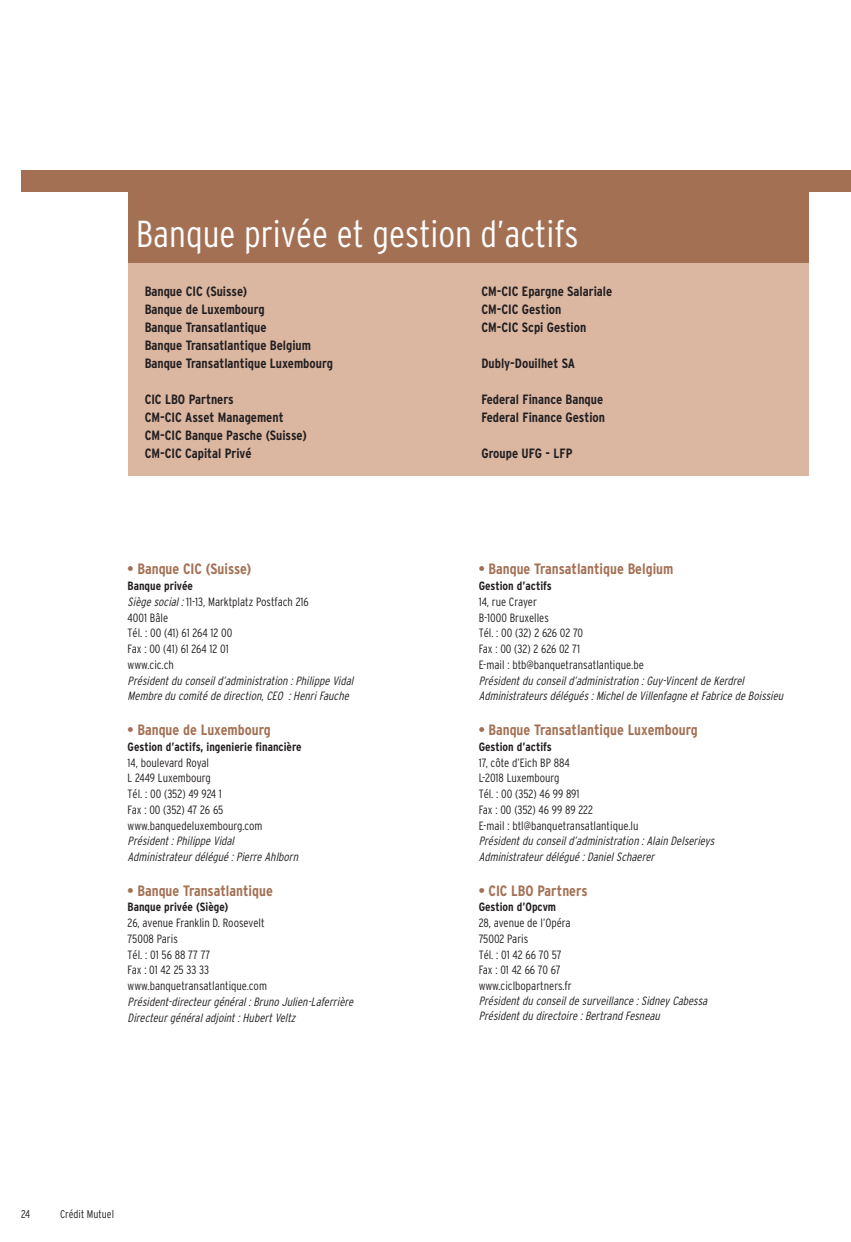
<style>
.page{position:relative;width:851px;height:1242px;background:#fff}
.page>*{position:absolute;margin:0;border:0;box-sizing:border-box;transform-origin:0 0}
.t1{font:300 condensed 37.5px "Interstate";color:#fff}
.t2{font:700 condensed 15px "Interstate";color:#a47054}
.t3{font:700 condensed 13.5px/18px "Interstate";color:#231f20}
.t4{font:300 condensed 12px/15.8px "Interstate";color:#231f20}
.t5{font:italic 300 condensed 12px/15.8px "Interstate";color:#231f20}
.t6{font:700 condensed 12px "Interstate";color:#231f20}
.t7{font:300 condensed 11.25px "Interstate";color:#231f20}
.s1{font-weight:700}
.s2{font-style:italic}
</style>
<div class="page">
<div style="left:21px;top:170px;width:829px;height:21px;background:#a47054"></div>
<div style="left:128px;top:249px;width:680px;height:227px;background:#dbb7a2"></div>
<div style="left:128px;top:189px;width:680px;height:74px;background:#a47054"></div>
<h1 class="t1" style="left:136px;top:219px;width:443px">Banque privée et gestion d’actifs</h1>
<p class="t3" style="left:145px;top:284px;width:190px">Banque CIC (Suisse)<br>Banque de Luxembourg<br>Banque Transatlantique<br>Banque Transatlantique Belgium<br>Banque Transatlantique Luxembourg</p>
<p class="t3" style="left:145px;top:392px;width:164px">CIC LBO Partners<br>CM-CIC Asset Management<br>CM-CIC Banque Pasche (Suisse)<br>CM-CIC Capital Privé</p>
<p class="t3" style="left:481px;top:284px;width:132px">CM-CIC Epargne Salariale<br>CM-CIC Gestion<br>CM-CIC Scpi Gestion</p>
<p class="t3" style="left:481px;top:356px;width:95px">Dubly-Douilhet SA</p>
<p class="t3" style="left:481px;top:392px;width:125px">Federal Finance Banque<br>Federal Finance Gestion</p>
<p class="t3" style="left:481px;top:446px;width:93px">Groupe UFG - LFP</p>
<p class="t2" style="left:128px;top:563px;width:125px">• Banque CIC (Suisse)</p>
<p class="t4" style="left:128px;top:579px;width:183px"><span class="s1">Banque privée<br></span><span class="s2">Siège social :</span> 11-13, Marktplatz Postfach 216<br>4001 Bâle<br>Tél. : 00 (41) 61 264 12 00<br>Fax : 00 (41) 61 264 12 01<br>www.cic.ch</p>
<p class="t5" style="left:128px;top:673px;width:227px">Président du conseil d’administration : Philippe Vidal<br>Membre du comité de direction, CEO : Henri Fauche</p>
<p class="t2" style="left:128px;top:724px;width:145px">• Banque de Luxembourg</p>
<p class="t6" style="left:128px;top:742px;width:175px">Gestion d’actifs, ingenierie financière</p>
<p class="t4" style="left:128px;top:755px;width:136px">14, boulevard Royal<br>L 2449 Luxembourg<br>Tél. : 00 (352) 49 924 1<br>Fax : 00 (352) 47 26 65 www.banquedeluxembourg.com</p>
<p class="t5" style="left:128px;top:834px;width:172px">Président : Philippe Vidal<br>Administrateur délégué : Pierre Ahlborn</p>
<p class="t2" style="left:128px;top:884px;width:147px">• Banque Transatlantique</p>
<p class="t6" style="left:128px;top:902px;width:102px">Banque privée (Siège)</p>
<p class="t4" style="left:128px;top:916px;width:141px">26, avenue Franklin D. Roosevelt<br>75008 Paris<br>Tél. : 01 56 88 77 77<br>Fax : 01 42 25 33 33 www.banquetransatlantique.com</p>
<p class="t5" style="left:128px;top:994px;width:227px">Président-directeur général : Bruno Julien-Laferrière<br>Directeur général adjoint : Hubert Veltz</p>
<p class="t2" style="left:478px;top:563px;width:196px">• Banque Transatlantique Belgium</p>
<p class="t6" style="left:478px;top:581px;width:75px">Gestion d’actifs</p>
<p class="t4" style="left:478px;top:595px;width:167px">14, rue Crayer<br>B-1000 Bruxelles<br>Tél. : 00 (32) 2 626 02 70<br>Fax : 00 (32) 2 626 02 71<br>E-mail : btb@banquetransatlantique.be</p>
<p class="t5" style="left:478px;top:673px;width:306px">Président du conseil d’administration : Guy-Vincent de Kerdrel<br>Administrateurs délégués : Michel de Villenfagne et Fabrice de Boissieu</p>
<p class="t2" style="left:478px;top:724px;width:220px">• Banque Transatlantique Luxembourg</p>
<p class="t6" style="left:478px;top:742px;width:75px">Gestion d’actifs</p>
<p class="t4" style="left:478px;top:755px;width:161px">17, côte d’Eich BP 884<br>L-2018 Luxembourg<br>Tél. : 00 (352) 46 99 891<br>Fax : 00 (352) 46 99 89 222<br>E-mail : btl@banquetransatlantique.lu</p>
<p class="t5" style="left:478px;top:834px;width:237px">Président du conseil d’administration : Alain Delserieys<br>Administrateur délégué : Daniel Schaerer</p>
<p class="t2" style="left:478px;top:884px;width:110px">• CIC LBO Partners</p>
<p class="t6" style="left:478px;top:902px;width:79px">Gestion d’Opcvm</p>
<p class="t4" style="left:478px;top:916px;width:94px">28, avenue de l’Opéra<br>75002 Paris<br>Tél. : 01 42 66 70 57<br>Fax : 01 42 66 70 67 www.ciclbopartners.fr</p>
<p class="t5" style="left:478px;top:994px;width:230px;line-height:15px">Président du conseil de surveillance : Sidney Cabessa<br>Président du directoire : Bertrand Fesneau</p>
<p class="t7" style="left:21px;top:1210px;width:10px">24</p>
<p class="t7" style="left:60px;top:1210px;width:55px">Crédit Mutuel</p>
</div>
